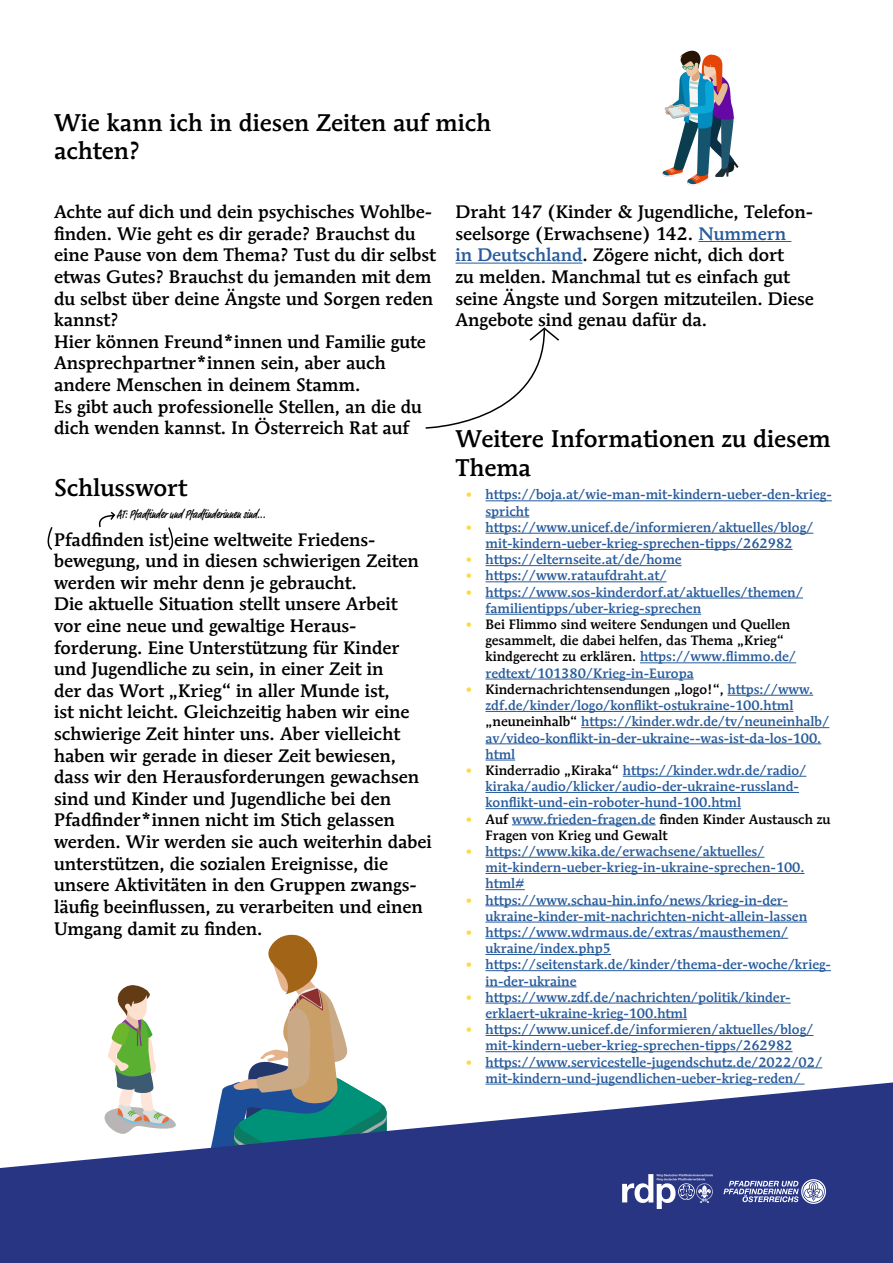
<style>
.page{position:relative;width:893px;height:1263px;background:#fff}
.page>*{position:absolute;margin:0;border:0;box-sizing:border-box;transform-origin:0 0}
.t1{font:500 24px/28.8px "Mendoza Roman Std";color:#000}
.t2{font:500 18px/21.6px "Mendoza Roman Std";color:#000}
.t3{font:500 13.5px/16.2px "Mendoza Roman Std";color:#275b9b}
.t4{font:500 13.5px/16.2px "Mendoza Roman Std";color:#000}
.t5{font:500 condensed 12px "Market Pro";color:#000}
.s1{color:#275b9b}
.s2{color:#ffd942}
.s3{color:#000}
</style>
<div class="page">
<svg style="left:108px;top:934px;width:240px;height:148px"></svg>
<svg style="left:0;top:1082px;width:893px;height:181px;fill:#283583"></svg>
<svg style="left:723px;top:1179px;width:103px;height:25px;background:#737bae"></svg>
<svg style="left:622px;top:1174px;width:91px;height:35px"></svg>
<hr style="left:485px;top:500px;width:347px;height:1px;background:#275b9b">
<hr style="left:485px;top:517px;width:44px;height:1px;background:#275b9b">
<hr style="left:485px;top:533px;width:328px;height:1px;background:#275b9b">
<hr style="left:485px;top:549px;width:307px;height:1px;background:#275b9b">
<hr style="left:485px;top:565px;width:197px;height:1px;background:#275b9b">
<hr style="left:485px;top:581px;width:182px;height:1px;background:#275b9b">
<hr style="left:485px;top:598px;width:318px;height:1px;background:#275b9b">
<hr style="left:485px;top:614px;width:216px;height:1px;background:#275b9b">
<hr style="left:640px;top:662px;width:156px;height:1px;background:#275b9b">
<hr style="left:485px;top:679px;width:209px;height:1px;background:#275b9b">
<hr style="left:728px;top:695px;width:85px;height:1px;background:#275b9b">
<hr style="left:485px;top:711px;width:308px;height:1px;background:#275b9b">
<hr style="left:581px;top:727px;width:248px;height:1px;background:#275b9b">
<hr style="left:485px;top:743px;width:336px;height:1px;background:#275b9b">
<hr style="left:485px;top:760px;width:30px;height:1px;background:#275b9b">
<hr style="left:623px;top:776px;width:183px;height:1px;background:#275b9b">
<hr style="left:485px;top:792px;width:314px;height:1px;background:#275b9b">
<hr style="left:485px;top:808px;width:256px;height:1px;background:#275b9b">
<hr style="left:512px;top:824px;width:143px;height:1px;background:#275b9b">
<hr style="left:485px;top:857px;width:279px;height:1px;background:#275b9b">
<hr style="left:485px;top:873px;width:319px;height:1px;background:#275b9b">
<hr style="left:485px;top:889px;width:40px;height:1px;background:#275b9b">
<hr style="left:485px;top:905px;width:303px;height:1px;background:#275b9b">
<hr style="left:485px;top:922px;width:322px;height:1px;background:#275b9b">
<hr style="left:485px;top:938px;width:303px;height:1px;background:#275b9b">
<hr style="left:485px;top:954px;width:126px;height:1px;background:#275b9b">
<hr style="left:485px;top:970px;width:346px;height:1px;background:#275b9b">
<hr style="left:485px;top:986px;width:92px;height:1px;background:#275b9b">
<hr style="left:485px;top:1003px;width:306px;height:1px;background:#275b9b">
<hr style="left:485px;top:1019px;width:202px;height:1px;background:#275b9b">
<hr style="left:485px;top:1035px;width:328px;height:1px;background:#275b9b">
<hr style="left:485px;top:1051px;width:307px;height:1px;background:#275b9b">
<hr style="left:485px;top:1067px;width:337px;height:1px;background:#275b9b">
<hr style="left:485px;top:1084px;width:319px;height:1px;background:#275b9b">
<hr style="left:698px;top:241px;width:93px;height:1px;background:#275b9b">
<hr style="left:455px;top:263px;width:127px;height:1px;background:#275b9b">
<svg style="left:425px;top:327px;width:134px;height:102px"></svg>
<svg style="left:662px;top:50px;width:77px;height:136px"></svg>
<svg style="left:47px;top:527px;width:6px;height:23px"></svg>
<svg style="left:168px;top:527px;width:6px;height:24px"></svg>
<svg style="left:98px;top:511px;width:18px;height:17px"></svg>
<h1 class="t1" style="left:54px;top:108px;width:439px">Wie kann ich in diesen Zeiten auf mich achten?</h1>
<p class="t2" style="left:54px;top:201px;width:383px">Achte auf dich und dein psychisches Wohlbe&shy;finden. Wie geht es dir gerade? Brauchst du eine Pause von dem Thema? Tust du dir selbst etwas Gutes? Brauchst du jemanden mit dem du selbst über deine Ängste und Sorgen reden kannst?<br>Hier können Freund*innen und Familie gute Ansprechpartner*innen sein, aber auch andere Menschen in deinem Stamm.<br>Es gibt auch professionelle Stellen, an die du dich wenden kannst. In Österreich Rat auf</p>
<h1 class="t1" style="left:54px;top:473px;width:135px">Schlusswort</h1>
<p class="t5" style="left:117px;top:506px;width:150px">AT: Pfadfinder und Pfadfinderinnen sind...</p>
<p class="t2" style="left:54px;top:528px;width:379px">Pfadfinden ist eine weltweite Friedens&shy;bewegung, und in diesen schwierigen Zeiten werden wir mehr denn je gebraucht.<br>Die aktuelle Situation stellt unsere Arbeit<br>vor eine neue und gewaltige Heraus&shy;forderung. Eine Unterstützung für Kinder und Jugendliche zu sein, in einer Zeit in<br>der das Wort „Krieg“ in aller Munde ist,<br>ist nicht leicht. Gleichzeitig haben wir eine schwierige Zeit hinter uns. Aber vielleicht haben wir gerade in dieser Zeit bewiesen, dass wir den Herausforderungen gewachsen sind und Kinder und Jugendliche bei den Pfadfinder*innen nicht im Stich gelassen werden. Wir werden sie auch weiterhin dabei unterstützen, die sozialen Ereignisse, die unsere Aktivitäten in den Gruppen zwangs&shy;läufig beeinflussen, zu verarbeiten und einen Umgang damit zu finden.</p>
<h2 class="t2" style="left:455px;top:201px;width:360px">Draht 147 (Kinder &amp; Jugendliche, Telefon&shy;seelsorge (Erwachsene) 142. <span class="s1">Nummern<br>in Deutschland</span>. Zögere nicht, dich dort<br>zu melden. Manchmal tut es einfach gut seine Ängste und Sorgen mitzuteilen. Diese Angebote sind genau dafür da.</h2>
<h1 class="t1" style="left:455px;top:424px;width:377px">Weitere Informationen zu diesem<br>Thema</h1>
<p class="t3" style="left:485px;top:486px;width:348px;text-indent:-21px"><span class="s2">•</span> https://boja.at/wie-man-mit-kindern-ueber-den-krieg&shy;spricht</p>
<p class="t3" style="left:464px;top:519px;width:350px;text-align:center"><span class="s2">•</span> https://www.unicef.de/informieren/aktuelles/blog/ mit-kindern-ueber-krieg-sprechen-tipps/262982</p>
<p class="t3" style="left:464px;top:551px;width:219px"><span class="s2">•</span> https://elternseite.at/de/home</p>
<p class="t3" style="left:464px;top:567px;width:204px"><span class="s2">•</span> https://www.rataufdraht.at/</p>
<p class="t3" style="left:485px;top:584px;width:319px;text-indent:-21px"><span class="s2">•</span> https://www.sos-kinderdorf.at/aktuelles/themen/ familientipps/uber-krieg-sprechen</p>
<p class="t4" style="left:485px;top:616px;width:312px;text-indent:-21px"><span class="s2">•</span> Bei Flimmo sind weitere Sendungen und Quellen gesammelt, die dabei helfen, das Thema „Krieg“ kindgerecht zu erklären. <span class="s1">https://www.flimmo.de/ redtext/101380/Krieg-in-Europa</span></p>
<p class="t3" style="left:485px;top:681px;width:345px;text-indent:-21px"><span class="s2">•</span> <span class="s3">Kindernachrichtensendungen „logo!“,</span> https://www. zdf.de/kinder/logo/konflikt-ostukraine-100.html <span class="s3">„neuneinhalb“</span> https://kinder.wdr.de/tv/neuneinhalb/ av/video-konflikt-in-der-ukraine--was-ist-da-los-100. html</p>
<p class="t3" style="left:485px;top:762px;width:322px;text-indent:-21px"><span class="s2">•</span> <span class="s3">Kinderradio „Kiraka“</span> https://kinder.wdr.de/radio/ kiraka/audio/klicker/audio-der-ukraine-russland&shy;konflikt-und-ein-roboter-hund-100.html</p>
<p class="t4" style="left:485px;top:810px;width:347px;text-indent:-21px"><span class="s2">•</span> Auf <span class="s1">www.frieden-fragen.de</span> finden Kinder Austausch zu<br>Fragen von Krieg und Gewalt</p>
<p class="t3" style="left:485px;top:843px;width:320px;text-indent:-21px"><span class="s2">•</span> https://www.kika.de/erwachsene/aktuelles/ mit-kindern-ueber-krieg-in-ukraine-sprechen-100. html#</p>
<p class="t3" style="left:485px;top:891px;width:323px;text-indent:-21px"><span class="s2">•</span> https://www.schau-hin.info/news/krieg-in-der&shy;ukraine-kinder-mit-nachrichten-nicht-allein-lassen</p>
<p class="t3" style="left:485px;top:924px;width:304px;text-indent:-21px"><span class="s2">•</span> https://www.wdrmaus.de/extras/mausthemen/ ukraine/index.php5</p>
<p class="t3" style="left:485px;top:956px;width:347px;text-indent:-21px"><span class="s2">•</span> https://seitenstark.de/kinder/thema-der-woche/krieg&shy;in-der-ukraine</p>
<p class="t3" style="left:485px;top:989px;width:307px;text-indent:-21px"><span class="s2">•</span> https://www.zdf.de/nachrichten/politik/kinder&shy;erklaert-ukraine-krieg-100.html</p>
<p class="t3" style="left:464px;top:1021px;width:350px;text-align:center"><span class="s2">•</span> https://www.unicef.de/informieren/aktuelles/blog/ mit-kindern-ueber-krieg-sprechen-tipps/262982</p>
<p class="t3" style="left:464px;top:1053px;width:359px;text-align:center"><span class="s2">•</span> https://www.servicestelle-jugendschutz.de/2022/02/ mit-kindern-und-jugendlichen-ueber-krieg-reden/</p>
</div>
